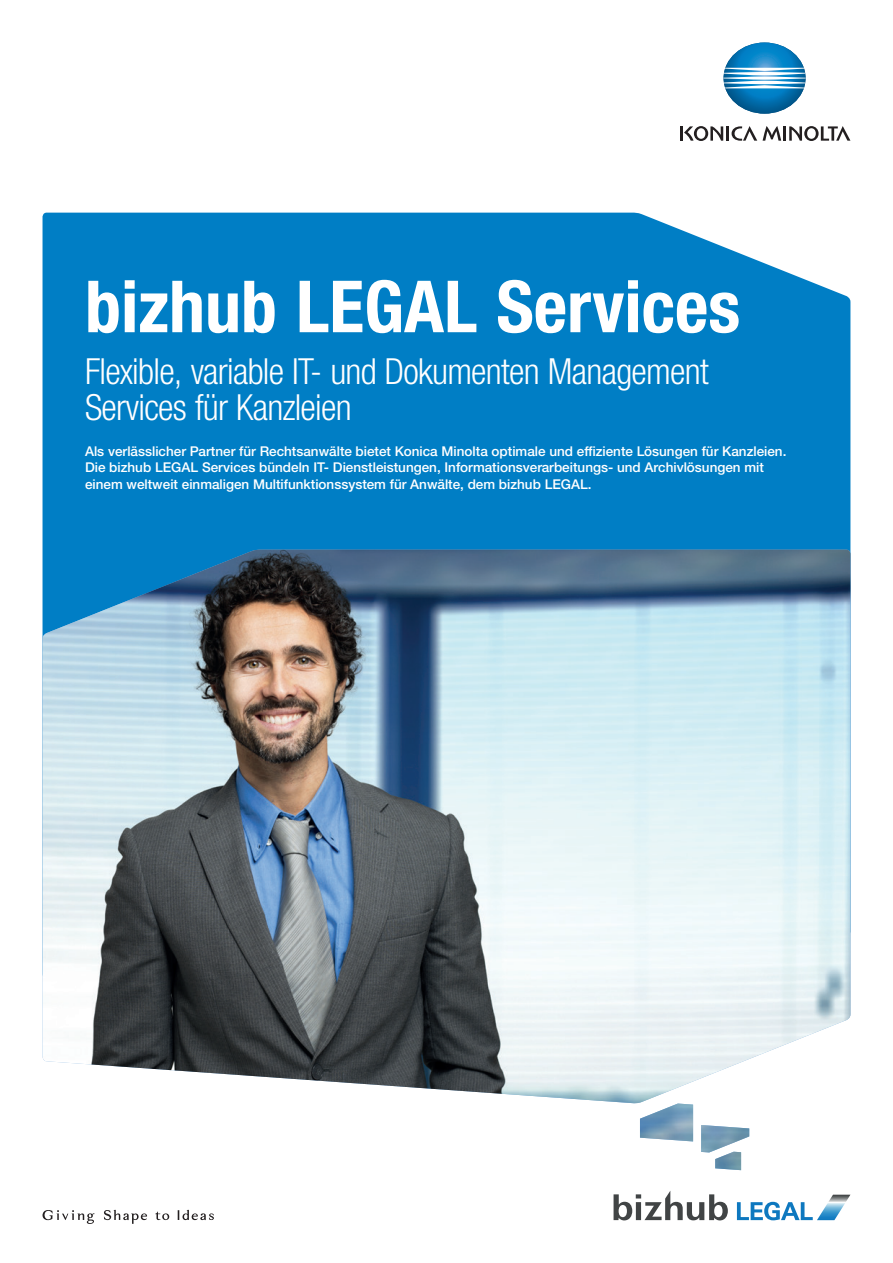
<style>
.page{position:relative;width:893px;height:1263px;background:#fff}
.page>*{position:absolute;margin:0;border:0;box-sizing:border-box;transform-origin:0 0}
.Bro_Back____Address{font:700 condensed 72px "Helvetica Neue LTW1 G";color:#fff}
.Bro_Back____Address-2{font:300 condensed 36px/36px "Helvetica Neue LTW1 G";letter-spacing:-.02em;color:#fff}
.t1{font:500 13.5px/16.2px "Helvetica Neue LTW1 G";color:#fff}
</style>
<div class="page">
<div style="left:43px;top:213px;width:807px;height:337px;background:#007ec5"></div>
<img style="left:43px;top:550px;width:807px;height:620px">
<svg style="left:723px;top:43px;width:83px;height:71px"></svg>
<hr style="left:680px;top:126px;width:3px;height:15px;background:#231f20">
<hr style="left:726px;top:126px;width:3px;height:15px;background:#231f20">
<hr style="left:783px;top:126px;width:3px;height:15px;background:#231f20">
<svg style="left:732px;top:126px;width:25px;height:15px"></svg>
<svg style="left:684px;top:126px;width:39px;height:15px"></svg>
<svg style="left:789px;top:126px;width:61px;height:15px"></svg>
<svg style="left:763px;top:126px;width:18px;height:15px"></svg>
<svg style="left:104px;top:1210px;width:43px;height:14px"></svg>
<svg style="left:178px;top:1210px;width:36px;height:10px"></svg>
<svg style="left:43px;top:1210px;width:51px;height:14px"></svg>
<svg style="left:155px;top:1211px;width:14px;height:9px"></svg>
<svg style="left:614px;top:1191px;width:114px;height:29px"></svg>
<svg style="left:737px;top:1195px;width:113px;height:25px"></svg>
<p class="Bro_Back____Address" style="left:85px;top:263px;width:657px">bizhub LEGAL Services</p>
<p class="Bro_Back____Address-2" style="left:85px;top:354px;width:625px">Flexible, variable IT- und Dokumenten Management<br>Services für Kanzleien</p>
<p class="t1" style="left:85px;top:443px;width:703px">Als verlässlicher Partner für Rechtsanwälte bietet Konica Minolta optimale und effiziente Lösungen für Kanzleien.<br>Die bizhub LEGAL Services bündeln IT- Dienstleistungen, Informationsverarbeitungs- und Archivlösungen mit einem weltweit einmaligen Multifunktionssystem für Anwälte, dem bizhub LEGAL.</p>
</div>
